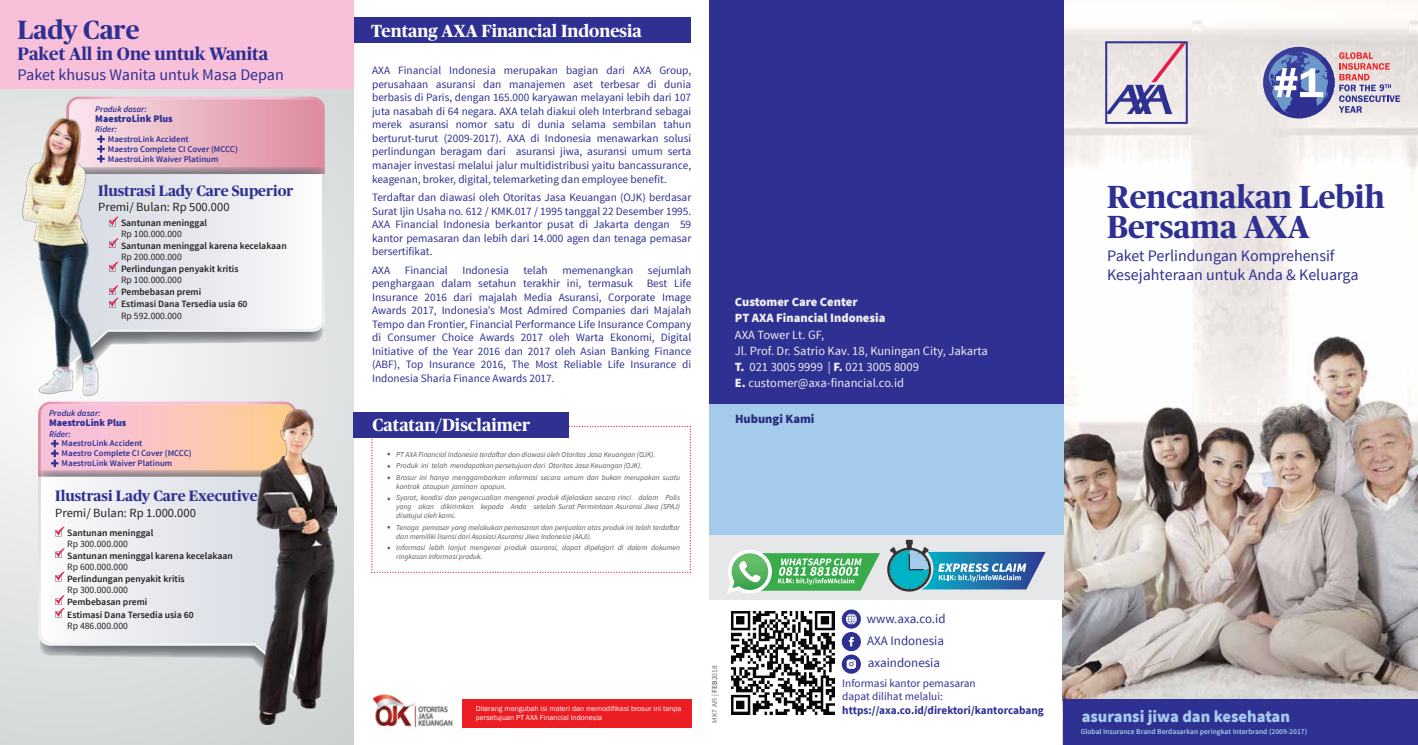
<style>
.page{position:relative;width:1418px;height:745px;background:#fff}
.page>*{position:absolute;margin:0;border:0;box-sizing:border-box;transform-origin:0 0}
.t1{font:700 31.88px/30.2px "Publico Headline";color:#2e3092}
.t2{font:700 26.25px "Publico Headline";color:#2e3092}
.t3{font:700 18px "Publico Headline";color:#2e3092}
.t4{font:700 17.5px "Publico Headline";color:#fff}
.t5{font:900 16.5px "Source Sans Pro";color:#a5cbec}
.t6{font:16.12px "Source Sans Pro";color:#2e3092}
.t7{font:16px/19.1px "Source Sans Pro";color:#2e3092}
.t8{font:700 15px "Publico Headline";color:#2e3092}
.t9{font:13px/22.1px "Source Sans Pro";color:#2e3092}
.t10{font:12.5px/16.2px "Source Sans Pro";color:#f1f1f2}
.t11{font:12.5px "Source Sans Pro";color:#231f20}
.t12{font:900 12.5px/16.2px "Source Sans Pro";color:#f1f1f2}
.t13{font:900 12.5px "Source Sans Pro";color:#2a2e80}
.t14{font:11.25px/13.5px "Source Sans Pro";color:#2e3092;text-align:justify}
.t15{font:700 11.25px "Source Sans Pro";color:#2e3092}
.t16{font:900 10px "Source Sans Pro";color:#2e3092}
.t17{font:600 9.62px/12.5px "Source Sans Pro";color:#231f20}
.t18{font:9.62px "Source Sans Pro";color:#231f20}
.t19{font:600 8.75px/10px "Source Sans Pro";color:#2e3092}
.t20{font:italic 600 8.75px "Source Sans Pro";color:#2e3092}
.t21{font:italic 7.5px/11.5px "Source Sans Pro";color:#58595b}
.t22{font:7.5px/8.8px "Franklin Gothic";letter-spacing:.005em;color:#fff}
.t23{font:600 7.5px "Source Sans Pro";color:#a5cbec}
.t24{font:7.5px "Source Sans Pro";color:#6d6e71}
.s1{font-weight:900}
.s2{font-weight:600}
</style>
<div class="page">
<svg style="left:0;top:89px;width:353px;height:655px"></svg>
<img style="left:1062px;top:0;width:355px;height:744px">
<div style="left:1063px;top:699px;width:354px;height:45px;background:#2e3092"></div>
<div style="left:709px;top:403px;width:354px;height:132px;background:#a5cbec"></div>
<div style="left:709px;top:535px;width:354px;height:65px;background:#e6e7e8"></div>
<div style="left:709px;top:0;width:354px;height:403px;background:#2e3092"></div>
<img style="left:731px;top:611px;width:103px;height:102px">
<svg style="left:370px;top:425px;width:321px;height:148px"></svg>
<div style="left:353px;top:412px;width:215px;height:25px;background:#2e3092"></div>
<div style="left:462px;top:698px;width:229px;height:29px;background:#ed1d24"></div>
<img style="left:372px;top:694px;width:81px;height:32px">
<svg style="left:841px;top:654px;width:20px;height:19px"></svg>
<svg style="left:846px;top:659px;width:10px;height:9px"></svg>
<svg style="left:841px;top:609px;width:20px;height:19px"></svg>
<svg style="left:845px;top:613px;width:11px;height:11px"></svg>
<svg style="left:841px;top:631px;width:20px;height:19px"></svg>
<svg style="left:848px;top:636px;width:5px;height:10px"></svg>
<div style="left:353px;top:17px;width:338px;height:26px;background:#2e3092"></div>
<svg style="left:1105px;top:41px;width:82px;height:83px;background:#c3bacf"></svg>
<div style="left:1263px;top:47px;width:71px;height:71px;background:#383f99;border-radius:50%"></div>
<svg style="left:1268px;top:52px;width:131px;height:66px"></svg>
<div style="left:0;top:0;width:354px;height:89px;background:#f8c1d9"></div>
<svg style="left:102px;top:372px;width:221px;height:10px;fill:#edeeee"></svg>
<svg style="left:102px;top:174px;width:223px;height:198px"></svg>
<svg style="left:102px;top:174px;width:220px;height:190px"></svg>
<svg style="left:109px;top:216px;width:9px;height:10px"></svg>
<svg style="left:109px;top:238px;width:9px;height:10px"></svg>
<svg style="left:109px;top:261px;width:9px;height:10px"></svg>
<svg style="left:109px;top:285px;width:9px;height:22px"></svg>
<img style="left:18px;top:118px;width:84px;height:287px">
<div style="left:40px;top:685px;width:217px;height:10px;background:#d9dddd"></div>
<svg style="left:38px;top:478px;width:219px;height:207px;background:#dbdedf"></svg>
<svg style="left:41px;top:478px;width:216px;height:198px"></svg>
<svg style="left:55px;top:526px;width:10px;height:10px"></svg>
<svg style="left:55px;top:548px;width:10px;height:9px"></svg>
<svg style="left:55px;top:571px;width:10px;height:10px"></svg>
<svg style="left:55px;top:595px;width:10px;height:22px"></svg>
<img style="left:257px;top:409px;width:79px;height:315px">
<svg style="left:66px;top:96px;width:259px;height:78px;background:#dfadba"></svg>
<svg style="left:38px;top:401px;width:258px;height:77px;background:#edbdb7"></svg>
<svg style="left:727px;top:550px;width:153px;height:43px"></svg>
<svg style="left:887px;top:539px;width:158px;height:52px"></svg>
<h2 class="t2" style="left:18px;top:11px;width:124px">Lady Care</h2>
<h3 class="t3" style="left:18px;top:41px;width:252px">Paket All in One untuk Wanita</h3>
<h3 class="t6" style="left:18px;top:65px;width:268px">Paket khusus Wanita untuk Masa Depan</h3>
<p class="t20" style="left:95px;top:103px;width:53px">Produk dasar:</p>
<p class="t19" style="left:108px;top:134px;width:131px">MaestroLink Accident<br>Maestro Complete CI Cover (MCCC)<br>MaestroLink Waiver Platinum</p>
<p class="t16" style="left:95px;top:112px;width:79px">MaestroLink Plus</p>
<p class="t20" style="left:95px;top:123px;width:23px">Rider:</p>
<h3 class="t8" style="left:98px;top:179px;width:197px">Ilustrasi Lady Care Superior</h3>
<p class="t11" style="left:98px;top:199px;width:133px">Premi/ Bulan: Rp 500.000</p>
<p class="t17" style="left:121px;top:216px;width:88px">Santunan meninggal</p>
<p class="t18" style="left:121px;top:228px;width:62px">Rp 100.000.000</p>
<p class="t17" style="left:121px;top:239px;width:167px">Santunan meninggal karena kecelakaan</p>
<p class="t18" style="left:121px;top:251px;width:62px">Rp 200.000.000</p>
<p class="t17" style="left:121px;top:262px;width:119px">Perlindungan penyakit kritis</p>
<p class="t18" style="left:121px;top:274px;width:62px">Rp 100.000.000</p>
<p class="t17" style="left:121px;top:285px;width:128px">Pembebasan premi<br>Estimasi Dana Tersedia usia 60</p>
<p class="t18" style="left:121px;top:310px;width:62px">Rp 592.000.000</p>
<p class="t20" style="left:49px;top:407px;width:53px">Produk dasar:</p>
<p class="t19" style="left:62px;top:438px;width:131px">MaestroLink Accident<br>Maestro Complete CI Cover (MCCC)<br>MaestroLink Waiver Platinum</p>
<p class="t16" style="left:49px;top:416px;width:79px">MaestroLink Plus</p>
<p class="t20" style="left:49px;top:428px;width:23px">Rider:</p>
<h3 class="t8" style="left:55px;top:484px;width:204px">Ilustrasi Lady Care Executive</h3>
<p class="t11" style="left:55px;top:504px;width:142px">Premi/ Bulan: Rp 1.000.000</p>
<p class="t17" style="left:67px;top:526px;width:88px">Santunan meninggal</p>
<p class="t18" style="left:67px;top:537px;width:62px">Rp 300.000.000</p>
<p class="t17" style="left:67px;top:549px;width:167px">Santunan meninggal karena kecelakaan</p>
<p class="t18" style="left:67px;top:560px;width:62px">Rp 600.000.000</p>
<p class="t17" style="left:67px;top:572px;width:119px">Perlindungan penyakit kritis</p>
<p class="t18" style="left:67px;top:584px;width:62px">Rp 300.000.000</p>
<p class="t17" style="left:67px;top:595px;width:128px">Pembebasan premi<br>Estimasi Dana Tersedia usia 60</p>
<p class="t18" style="left:67px;top:619px;width:62px">Rp 486.000.000</p>
<h3 class="t4" style="left:371px;top:18px;width:272px">Tentang AXA Financial Indonesia</h3>
<p class="t14" style="left:372px;top:64px;width:320px">AXA Financial Indonesia merupakan bagian dari AXA Group, perusahaan asuransi dan manajemen aset terbesar di dunia berbasis di Paris, dengan 165.000 karyawan melayani lebih dari 107 juta nasabah di 64 negara. AXA telah diakui oleh Interbrand sebagai merek asuransi nomor satu di dunia selama sembilan tahun berturut-turut (2009-2017). AXA di Indonesia menawarkan solusi perlindungan beragam dari asuransi jiwa, asuransi umum serta manajer investasi melalui jalur multidistribusi yaitu bancassurance, keagenan, broker, digital, telemarketing dan employee benefit.</p>
<p class="t14" style="left:372px;top:191px;width:321px">Terdaftar dan diawasi oleh Otoritas Jasa Keuangan (OJK) berdasar Surat Ijin Usaha no. 612 / KMK.017 / 1995 tanggal 22 Desember 1995.<br>AXA Financial Indonesia berkantor pusat di Jakarta dengan 59 kantor pemasaran dan lebih dari 14.000 agen dan tenaga pemasar bersertifikat.</p>
<p class="t14" style="left:372px;top:263px;width:20px">AXA</p>
<p class="t14" style="left:405px;top:263px;width:44px">Financial</p>
<p class="t14" style="left:462px;top:263px;width:48px">Indonesia</p>
<p class="t14" style="left:523px;top:263px;width:26px">telah</p>
<p class="t14" style="left:562px;top:263px;width:72px">memenangkan</p>
<p class="t14" style="left:372px;top:263px;width:321px;text-indent:276px">sejumlah penghargaan dalam setahun terakhir ini, termasuk Best Life Insurance 2016 dari majalah Media Asuransi, Corporate Image Awards 2017, Indonesia’s Most Admired Companies dari Majalah Tempo dan Frontier, Financial Performance Life Insurance Company di Consumer Choice Awards 2017 oleh Warta Ekonomi, Digital Initiative of the Year 2016 dan 2017 oleh Asian Banking Finance (ABF), Top Insurance 2016, The Most Reliable Life Insurance di Indonesia Sharia Finance Awards 2017.</p>
<h3 class="t4" style="left:372px;top:412px;width:159px">Catatan/Disclaimer</h3>
<p class="t21" style="left:396px;top:448px;width:285px">PT AXA Financial Indonesia terdaftar dan diawasi oleh Otoritas Jasa Keuangan (OJK).<br>Produk ini telah mendapatkan persetujuan dari Otoritas Jasa Keuangan (OJK).<br>Brosur ini hanya menggambarkan informasi secara umum dan bukan merupakan suatu</p>
<p class="t21" style="left:396px;top:480px;width:285px">kontrak ataupun jaminan apapun.<br>Syarat, kondisi dan pengecualian mengenai produk dijelaskan secara rinci dalam Polis</p>
<p class="t21" style="left:396px;top:502px;width:285px;line-height:9px">yang akan dikirimkan kepada Anda setelah Surat Permintaan Asuransi Jiwa (SPAJ) disetujui oleh kami.</p>
<p class="t21" style="left:396px;top:522px;width:285px;line-height:9px">Tenaga pemasar yang melakukan pemasaran dan penjualan atas produk ini telah terdaftar dan memiliki lisensi dari Asosiasi Asuransi Jiwa Indonesia (AAJI).</p>
<p class="t21" style="left:396px;top:543px;width:285px;line-height:9px">Informasi lebih lanjut mengenai produk asuransi, dapat dipelajari di dalam dokumen ringkasan informasi produk.</p>
<p class="t12" style="left:735px;top:293px;width:152px">Customer Care Center<br>PT AXA Financial Indonesia</p>
<p class="t10" style="left:735px;top:326px;width:254px">AXA Tower Lt. GF,<br>Jl. Prof. Dr. Satrio Kav. 18, Kuningan City, Jakarta <span class="s1">T.</span> 021 3005 9999 | <span class="s1">F.</span> 021 3005 8009<br><span class="s1">E.</span> customer@axa-financial.co.id</p>
<p class="t13" style="left:735px;top:410px;width:81px">Hubungi Kami</p>
<p class="t22" style="left:476px;top:704px;width:207px">Dilarang mengubah isi materi dan memodifikasi brosur ini tanpa persetujuan PT AXA Financial Indonesia</p>
<p class="t24" style="left:710px;top:722px;width:59px;rotate:-90deg">MKT AFI | <span class="s2">FEB</span>2018</p>
<p class="t9" style="left:866px;top:607px;width:80px">www.axa.co.id<br>AXA Indonesia</p>
<p class="t9" style="left:867px;top:651px;width:74px">axaindonesia</p>
<p class="t14" style="left:842px;top:675px;width:135px">Informasi kantor pemasaran dapat dilihat melalui:</p>
<p class="t15" style="left:842px;top:701px;width:203px">https://axa.co.id/direktori/kantorcabang</p>
<h1 class="t1" style="left:1107px;top:179px;width:279px">Rencanakan Lebih<br>Bersama AXA</h1>
<h3 class="t7" style="left:1107px;top:246px;width:253px">Paket Perlindungan Komprehensif<br>Kesejahteraan untuk Anda &amp; Keluarga</h3>
<h3 class="t5" style="left:1081px;top:704px;width:210px">asuransi jiwa dan kesehatan</h3>
<p class="t23" style="left:1080px;top:726px;width:228px">Global Insurance Brand Berdasarkan peringkat Interbrand (2009-2017)</p>
</div>
